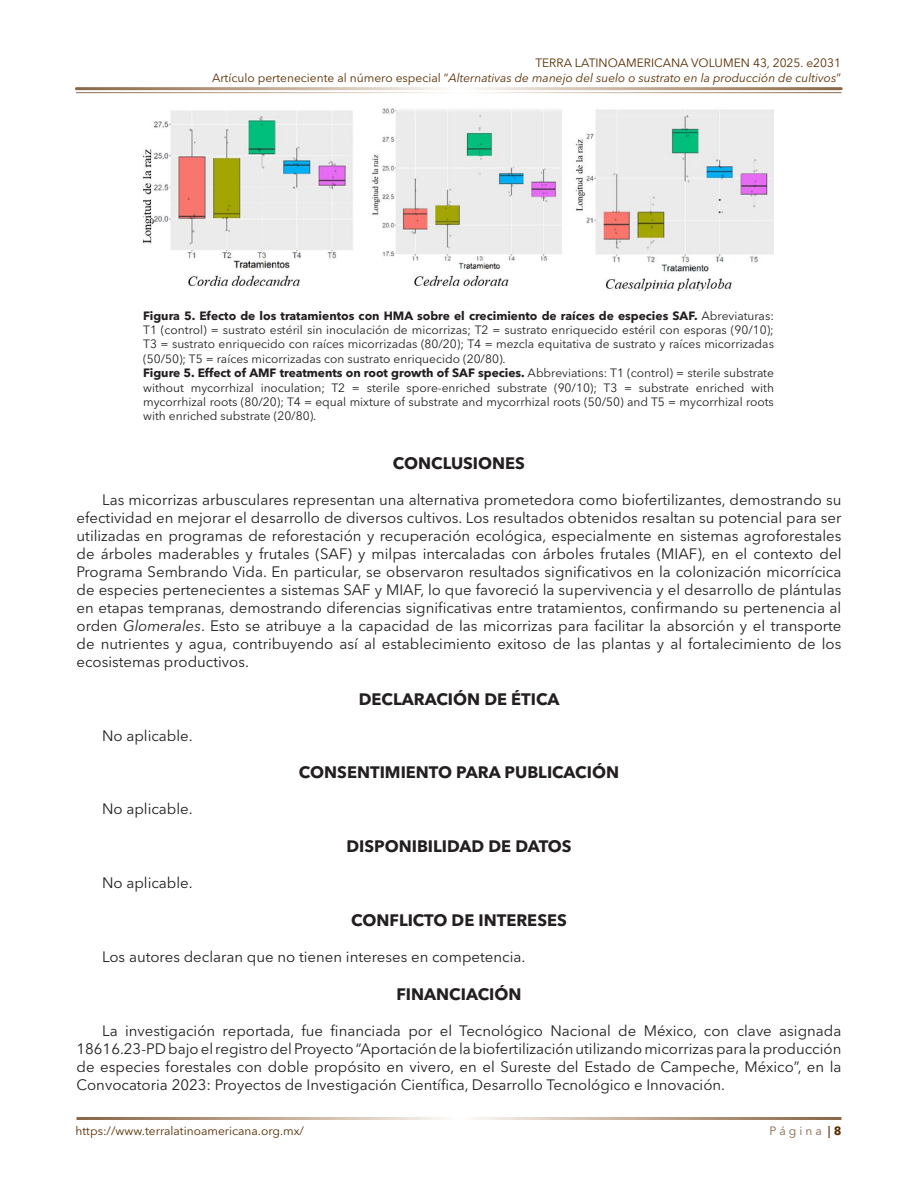
<style>
.page{position:relative;width:918px;height:1188px;background:#fff}
.page>*{position:absolute;margin:0;border:0;box-sizing:border-box;transform-origin:0 0}
._8_-SUBTITULO_DE_2DO{font:700 16.5px "Avenir Next LT Pro";color:#231f20}
._5_-CONTENIDO{font:15px/18px "Avenir Next LT Pro";color:#231f20;text-align:justify}
._13_-TITULO_FIGURA{font:12px/14.4px "Avenir Next LT Pro";color:#231f20;text-align:justify}
.t1{font:12px/14.4px "Avenir Next LT Pro";color:#592d00;text-align:right}
.t2{font:12px "Avenir Next LT Pro";color:#866546}
.s1{font-style:italic}
.s2{font-weight:700}
.s3{font-weight:700;color:#592d00}
</style>
<div class="page">
<img style="left:143px;top:108px;width:631px;height:183px">
<p class="t1" style="left:212px;top:56px;width:630px">TERRA LATINOAMERICANA VOLUMEN 43, 2025. e2031<br>Artículo perteneciente al número especial “<span class="s1">Alternativas de manejo del suelo o sustrato en la producción de cultivos</span>”</p>
<p class="_13_-TITULO_FIGURA" style="left:143px;top:308px;width:632px"><span class="s2">Figura 5. Efecto de los tratamientos con HMA sobre el crecimiento de raíces de especies SAF.</span> Abreviaturas:<br>T1 (control) = sustrato estéril sin inoculación de micorrizas; T2 = sustrato enriquecido estéril con esporas (90/10); T3 = sustrato enriquecido con raíces micorrizadas (80/20); T4 = mezcla equitativa de sustrato y raíces micorrizadas (50/50); T5 = raíces micorrizadas con sustrato enriquecido (20/80).</p>
<p class="_13_-TITULO_FIGURA" style="left:143px;top:366px;width:632px"><span class="s2">Figure 5. Effect of AMF treatments on root growth of SAF species.</span> Abbreviations: T1 (control) = sterile substrate without mycorrhizal inoculation; T2 = sterile spore-enriched substrate (90/10); T3 = substrate enriched with mycorrhizal roots (80/20); T4 = equal mixture of substrate and mycorrhizal roots (50/50) and T5 = mycorrhizal roots with enriched substrate (20/80).</p>
<p class="_8_-SUBTITULO_DE_2DO" style="left:393px;top:453px;width:134px">CONCLUSIONES</p>
<p class="_5_-CONTENIDO" style="left:77px;top:490px;width:766px;text-indent:26px">Las micorrizas arbusculares representan una alternativa prometedora como biofertilizantes, demostrando su efectividad en mejorar el desarrollo de diversos cultivos. Los resultados obtenidos resaltan su potencial para ser utilizadas en programas de reforestación y recuperación ecológica, especialmente en sistemas agroforestales de árboles maderables y frutales (SAF) y milpas intercaladas con árboles frutales (MIAF), en el contexto del Programa Sembrando Vida. En particular, se observaron resultados significativos en la colonización micorrícica de especies pertenecientes a sistemas SAF y MIAF, lo que favoreció la supervivencia y el desarrollo de plántulas en etapas tempranas, demostrando diferencias significativas entre tratamientos, confirmando su pertenencia al orden <span class="s1">Glomerales</span>. Esto se atribuye a la capacidad de las micorrizas para facilitar la absorción y el transporte de nutrientes y agua, contribuyendo así al establecimiento exitoso de las plantas y al fortalecimiento de los ecosistemas productivos.</p>
<p class="_8_-SUBTITULO_DE_2DO" style="left:359px;top:689px;width:202px">DECLARACIÓN DE ÉTICA</p>
<p class="_5_-CONTENIDO" style="left:102px;top:726px;width:92px">No aplicable.</p>
<p class="_8_-SUBTITULO_DE_2DO" style="left:299px;top:762px;width:322px">CONSENTIMIENTO PARA PUBLICACIÓN</p>
<p class="_5_-CONTENIDO" style="left:102px;top:800px;width:92px">No aplicable.</p>
<p class="_8_-SUBTITULO_DE_2DO" style="left:346px;top:836px;width:227px">DISPONIBILIDAD DE DATOS</p>
<p class="_5_-CONTENIDO" style="left:102px;top:874px;width:92px">No aplicable.</p>
<p class="_8_-SUBTITULO_DE_2DO" style="left:351px;top:910px;width:217px">CONFLICTO DE INTERESES</p>
<p class="_5_-CONTENIDO" style="left:102px;top:948px;width:425px">Los autores declaran que no tienen intereses en competencia.</p>
<p class="_8_-SUBTITULO_DE_2DO" style="left:396px;top:984px;width:127px">FINANCIACIÓN</p>
<p class="_5_-CONTENIDO" style="left:77px;top:1021px;width:767px;text-indent:26px">La investigación reportada, fue financiada por el Tecnológico Nacional de México, con clave asignada 18616.23-PD bajo el registro del Proyecto “Aportación de la biofertilización utilizando micorrizas para la producción de especies forestales con doble propósito en vivero, en el Sureste del Estado de Campeche, México”, en la Convocatoria 2023: Proyectos de Investigación Científica, Desarrollo Tecnológico e Innovación.</p>
<p class="t1" style="left:76px;top:1124px;width:230px">https://www.terralatinoamericana.org.mx/</p>
<p class="t2" style="left:769px;top:1124px;width:73px">P á g i n a <span class="s2">|</span> <span class="s3">8</span></p>
</div>
